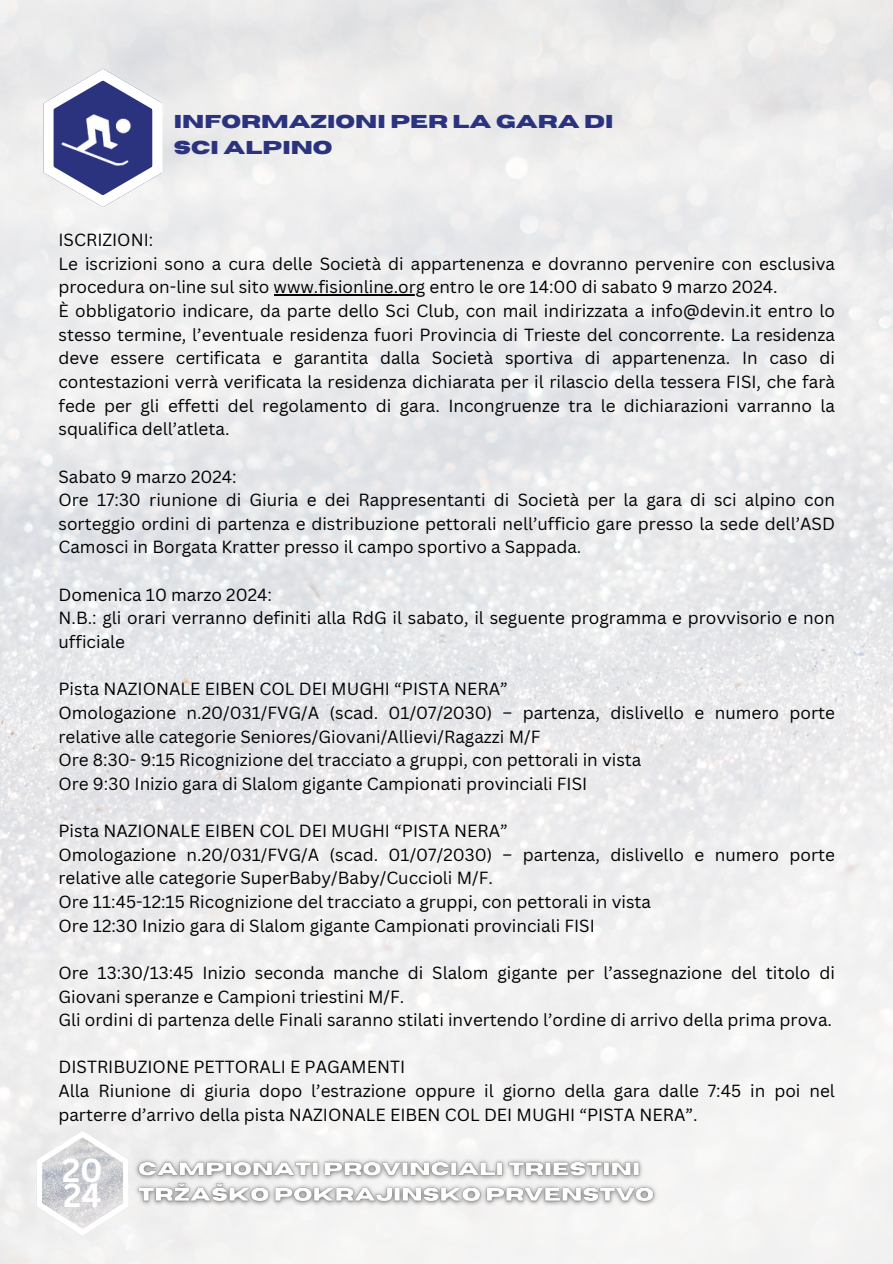
<style>
.page{position:relative;width:893px;height:1264px;background:#fff}
.page>*{position:absolute;margin:0;border:0;box-sizing:border-box;transform-origin:0 0}
.t1{font:700 32.4px/25.2px "Canva Sans";color:#fff}
.t2{font:700 18.6px/25.8px "Horizon";color:#2b337e}
.t3{font:17.1px/23.7px "Canva Sans";color:#000}
</style>
<div class="page">
<img style="left:0;top:0;width:892px;height:1263px">
<svg style="left:36px;top:1130px;width:93px;height:105px"></svg>
<svg style="left:43px;top:69px;width:119px;height:138px"></svg>
<hr style="left:273px;top:294px;width:152px;height:2px;background:#000">
<img style="left:56px;top:97px;width:93px;height:77px">
<img style="left:131px;top:1153px;width:531px;height:57px">
<p class="t2" style="left:174px;top:109px;width:441px">INFORMAZIONI PER LA GARA DI<br>SCI ALPINO</p>
<p class="t3" style="left:58px;top:228px;width:778px">ISCRIZIONI:<br>Le iscrizioni sono a cura delle Società di appartenenza e dovranno pervenire con esclusiva procedura on-line sul sito www.fisionline.org entro le ore 14:00 di sabato 9 marzo 2024.<br>È obbligatorio indicare, da parte dello Sci Club, con mail indirizzata a info@devin.it entro lo stesso termine, l’eventuale residenza fuori Provincia di Trieste del concorrente. La residenza deve essere certificata e garantita dalla Società sportiva di appartenenza. In caso di contestazioni verrà verificata la residenza dichiarata per il rilascio della tessera FISI, che farà fede per gli effetti del regolamento di gara. Incongruenze tra le dichiarazioni varranno la squalifica dell’atleta.</p>
<p class="t3" style="left:58px;top:464px;width:778px">Sabato 9 marzo 2024:<br>Ore 17:30 riunione di Giuria e dei Rappresentanti di Società per la gara di sci alpino con sorteggio ordini di partenza e distribuzione pettorali nell’ufficio gare presso la sede dell’ASD Camosci in Borgata Kratter presso il campo sportivo a Sappada.</p>
<p class="t3" style="left:58px;top:582px;width:777px">Domenica 10 marzo 2024:<br>N.B.: gli orari verranno definiti alla RdG il sabato, il seguente programma e provvisorio e non ufficiale</p>
<p class="t3" style="left:58px;top:677px;width:778px">Pista NAZIONALE EIBEN COL DEI MUGHI “PISTA NERA”<br>Omologazione n.20/031/FVG/A (scad. 01/07/2030) – partenza, dislivello e numero porte relative alle categorie Seniores/Giovani/Allievi/Ragazzi M/F<br>Ore 8:30- 9:15 Ricognizione del tracciato a gruppi, con pettorali in vista<br>Ore 9:30 Inizio gara di Slalom gigante Campionati provinciali FISI</p>
<p class="t3" style="left:58px;top:819px;width:778px">Pista NAZIONALE EIBEN COL DEI MUGHI “PISTA NERA”<br>Omologazione n.20/031/FVG/A (scad. 01/07/2030) – partenza, dislivello e numero porte relative alle categorie SuperBaby/Baby/Cuccioli M/F.<br>Ore 11:45-12:15 Ricognizione del tracciato a gruppi, con pettorali in vista<br>Ore 12:30 Inizio gara di Slalom gigante Campionati provinciali FISI</p>
<p class="t3" style="left:58px;top:960px;width:777px">Ore 13:30/13:45 Inizio seconda manche di Slalom gigante per l’assegnazione del titolo di<br>Giovani speranze e Campioni triestini M/F.<br>Gli ordini di partenza delle Finali saranno stilati invertendo l’ordine di arrivo della prima prova.</p>
<p class="t3" style="left:58px;top:1055px;width:777px">DISTRIBUZIONE PETTORALI E PAGAMENTI<br>Alla Riunione di giuria dopo l’estrazione oppure il giorno della gara dalle 7:45 in poi nel parterre d’arrivo della pista NAZIONALE EIBEN COL DEI MUGHI “PISTA NERA”.</p>
<h1 class="t1" style="left:62px;top:1158px;width:42px">20<br>24</h1>
</div>
